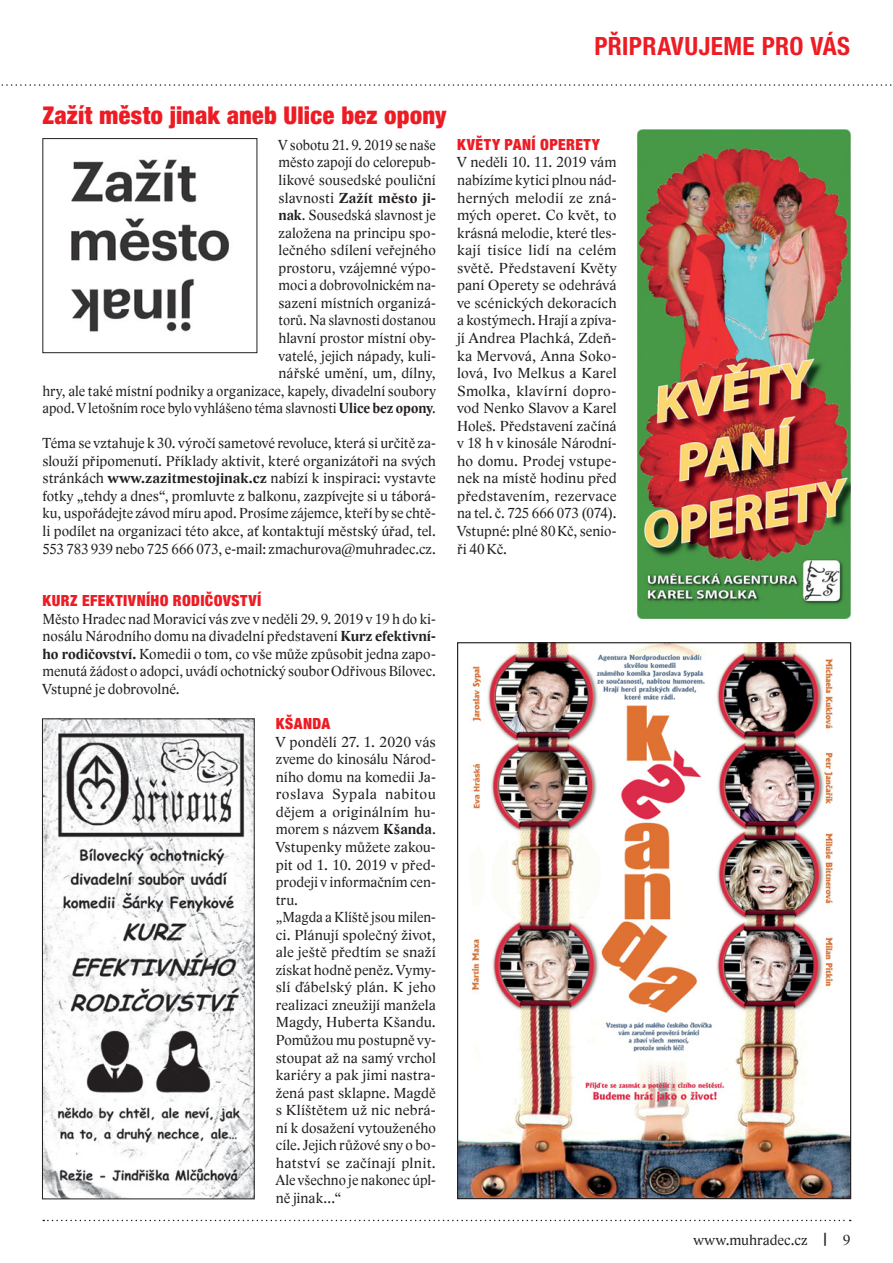
<style>
.page{position:relative;width:893px;height:1263px;background:#fff}
.page>*{position:absolute;margin:0;border:0;box-sizing:border-box;transform-origin:0 0}
.t1{font:27px "Nimbus Sans Novus TOT Bol Con";letter-spacing:.01em;color:#ed1c24}
.t2{font:26.25px "Nimbus Sans Novus TOT Bla Con";color:#ed1c24}
.t3{font:16.5px "Nimbus Sans Novus TOT Bla Con";letter-spacing:.02em;color:#ed1c24}
.t4{font:15px/17.5px "Lido STFCE";letter-spacing:.005em;color:#231f20;text-align:justify}
.t5{font:15px/17.5px "Lido STFCE";letter-spacing:.005em;color:#231f20;text-align:right;scale:.96 1}
.s1{font-weight:700}
</style>
<div class="page">
<svg style="left:1px;top:84px;width:891px;height:2px"></svg>
<svg style="left:43px;top:1220px;width:808px;height:1px"></svg>
<img style="left:71px;top:159px;width:158px;height:173px">
<div style="left:43px;top:138px;width:214px;height:215px;border:1px solid #231f20"></div>
<img style="left:638px;top:130px;width:212px;height:489px">
<img style="left:459px;top:644px;width:390px;height:553px">
<img style="left:44px;top:720px;width:209px;height:477px">
<div style="left:42px;top:718px;width:213px;height:481px;border:1px solid #231f20"></div>
<h1 class="t1" style="left:594px;top:35px;width:257px">PŘIPRAVUJEME PRO VÁS</h1>
<h2 class="t2" style="left:43px;top:105px;width:406px">Zažít město jinak aneb Ulice bez opony</h2>
<p class="t5" style="left:43px;top:136px;width:411px">V sobotu 21. 9. 2019 se naše<br>město zapojí do celorepub-<br>likové sousedské pouliční<br>slavnosti <span class="s1">Zažít město ji-<br>nak</span>. Sousedská slavnost je<br>založena na principu spo-<br>lečného sdílení veřejného<br>prostoru, vzájemné výpo-<br>moci a dobrovolnickém na-<br>sazení místních organizá-<br>torů. Na slavnosti dostanou<br>hlavní prostor místní oby-<br>vatelé, jejich nápady, kuli-<br>nářské umění, um, dílny,<br>hry, ale také místní podniky a organizace, kapely, divadelní soubory apod. V letošním roce bylo vyhlášeno téma slavnosti <span class="s1">Ulice bez opony</span>.</p>
<p class="t4" style="left:43px;top:435px;width:395px">Téma se vztahuje k 30. výročí sametové revoluce, která si určitě za&shy;slouží připomenutí. Příklady aktivit, které organizátoři na svých stránkách <span class="s1">www.zazitmestojinak.cz</span> nabízí k inspiraci: vystavte fotky „tehdy a dnes“, promluvte z balkonu, zazpívejte si u táborá&shy;ku, uspořádejte závod míru apod. Prosíme zájemce, kteří by se chtě&shy;li podílet na organizaci této akce, ať kontaktují městský úřad, tel.<br>553 783 939 nebo 725 666 073, e-mail: zmachurova@muhradec.cz.</p>
<p class="t3" style="left:43px;top:594px;width:220px">KURZ EFEKTIVNÍHO RODIČOVSTVÍ</p>
<p class="t4" style="left:43px;top:610px;width:395px">Město Hradec nad Moravicí vás zve v neděli 29. 9. 2019 v 19 h do ki&shy;nosálu Národního domu na divadelní představení <span class="s1">Kurz efektivní&shy;ho rodičovství.</span> Komedii o tom, co vše může způsobit jedna zapo&shy;menutá žádost o adopci, uvádí ochotnický soubor Odřivous Bílovec.<br>Vstupné je dobrovolné.</p>
<p class="t3" style="left:276px;top:717px;width:56px">KŠANDA</p>
<p class="t4" style="left:276px;top:733px;width:162px;text-align:left">V pondělí 27. 1. 2020 vás zveme do kinosálu Národ&shy;ního domu na komedii Ja&shy;roslava Sypala nabitou dějem a originálním hu&shy;morem s názvem <span class="s1">Kšanda</span>.<br>Vstupenky můžete zakou&shy;pit od 1. 10. 2019 v před&shy;prodeji v informačním cen&shy;tru.<br>„Magda a Klíště jsou milen&shy;ci. Plánují společný život, ale ještě předtím se snaží získat hodně peněz. Vymy&shy;slí ďábelský plán. K jeho realizaci zneužijí manžela<br>Magdy, Huberta Kšandu.<br>Pomůžou mu postupně vy&shy;stoupat až na samý vrchol kariéry a pak jimi nastra&shy;žená past sklapne. Magdě s Klíštětem už nic nebrá&shy;ní k dosažení vytouženého cíle. Jejich růžové sny o bo&shy;hatství se začínají plnit.<br>Ale všechno je nakonec úpl&shy;ně jinak…“</p>
<p class="t3" style="left:457px;top:138px;width:144px">KVĚTY PANÍ OPERETY</p>
<p class="t4" style="left:457px;top:154px;width:161px">V neděli 10. 11. 2019 vám nabízíme kytici plnou nád&shy;herných melodií ze zná&shy;mých operet. Co květ, to krásná melodie, které tles&shy;kají tisíce lidí na celém světě. Představení Květy paní Operety se odehrává ve scénických dekoracích a kostýmech. Hrají a zpíva&shy;jí Andrea Plachká, Zdeň&shy;ka Mervová, Anna Soko&shy;lová, Ivo Melkus a Karel Smolka, klavírní dopro&shy;vod Nenko Slavov a Karel Holeš. Představení začíná v 18 h v kinosále Národní&shy;ho domu. Prodej vstupe&shy;nek na místě hodinu před představením, rezervace na tel. č. 725 666 073 (074).<br>Vstupné: plné 80 Kč, senio&shy;ři 40 Kč.</p>
<p class="t4" style="left:693px;top:1231px;width:159px">www.muhradec.cz | 9</p>
</div>
